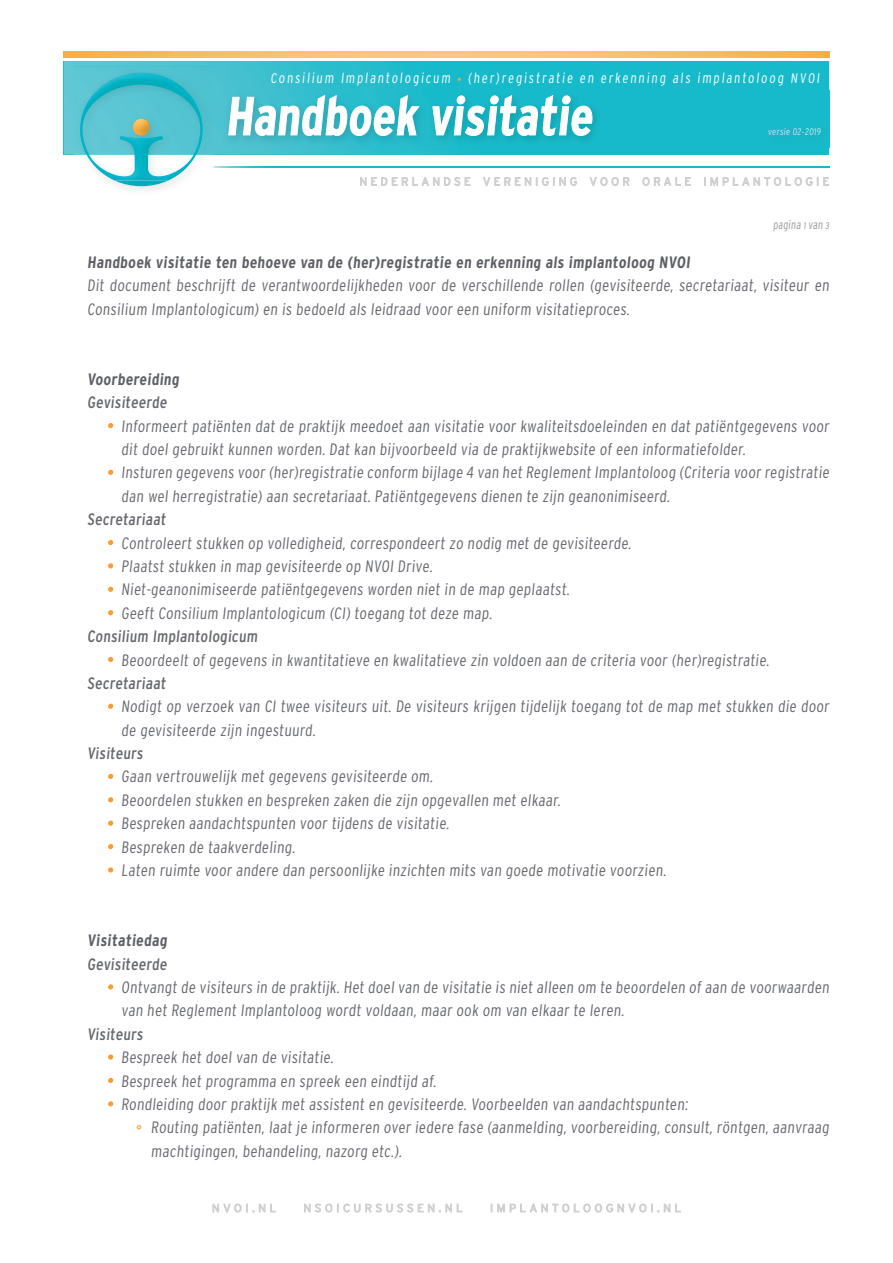
<style>
.page{position:relative;width:893px;height:1263px;background:#fff}
.page>*{position:absolute;margin:0;border:0;box-sizing:border-box;transform-origin:0 0}
.t1{font:700 condensed 53.85px "Interstate";color:#fff;scale:.95 1}
.t2{font:300 condensed 16.5px/23.4px "Interstate";letter-spacing:.02em;color:#66686e}
.t3{font:700 condensed 16.5px "Interstate";color:#5e6066}
.t4{font:condensed 16.5px "Interstate";color:#66686e}
.t5{font:300 condensed 14.55px "Interstate";color:#fff;scale:.95 1}
.t6{font:300 condensed 12.3px "Interstate";color:#939598;scale:.89 1}
.t7{font:300 condensed 9.6px "Interstate";color:#cdeaef}
.s1{font-size:13.95px}
.s2{font-weight:900;font-size:15.45px;color:#faa836}
.s3{font-size:9.6px}
.s4{color:#f89d33}
.s5{font-weight:400}
.s6{font-weight:400;font-size:19.5px;color:#faa634}
</style>
<div class="page">
<svg style="left:64px;top:51px;width:765px;height:7px;background:#fcbd6a"></svg>
<svg style="left:64px;top:61px;width:765px;height:94px;background:#25bccc"></svg>
<img style="left:74px;top:67px;width:139px;height:123px">
<img style="left:114px;top:73px;width:55px;height:6px">
<img style="left:115px;top:181px;width:53px;height:5px">
<img style="left:86px;top:155px;width:110px;height:26px">
<img style="left:80px;top:79px;width:123px;height:76px">
<img style="left:133px;top:119px;width:17px;height:17px;border-radius:9px">
<svg style="left:213px;top:167px;width:616px;height:1px"></svg>
<svg style="left:360px;top:177px;width:110px;height:9px"></svg>
<svg style="left:483px;top:177px;width:71px;height:9px"></svg>
<svg style="left:560px;top:177px;width:17px;height:9px"></svg>
<svg style="left:590px;top:177px;width:39px;height:9px"></svg>
<svg style="left:643px;top:177px;width:48px;height:9px"></svg>
<svg style="left:711px;top:177px;width:118px;height:9px"></svg>
<img style="left:223px;top:91px;width:607px;height:56px">
<svg style="left:228px;top:94px;width:192px;height:42px;background:#4fbdca"></svg>
<svg style="left:432px;top:94px;width:161px;height:42px;background:#37bac8"></svg>
<svg style="left:213px;top:1204px;width:34px;height:8px"></svg>
<svg style="left:253px;top:1204px;width:23px;height:8px"></svg>
<svg style="left:304px;top:1204px;width:56px;height:8px"></svg>
<svg style="left:366px;top:1204px;width:96px;height:8px"></svg>
<svg style="left:491px;top:1204px;width:161px;height:9px"></svg>
<svg style="left:658px;top:1204px;width:22px;height:8px"></svg>
<svg style="left:108px;top:423px;width:5px;height:5px"></svg>
<svg style="left:108px;top:470px;width:5px;height:5px"></svg>
<svg style="left:108px;top:540px;width:5px;height:5px"></svg>
<svg style="left:108px;top:563px;width:5px;height:5px"></svg>
<svg style="left:108px;top:587px;width:5px;height:5px"></svg>
<svg style="left:108px;top:610px;width:5px;height:5px"></svg>
<svg style="left:108px;top:657px;width:5px;height:5px"></svg>
<svg style="left:108px;top:704px;width:5px;height:5px"></svg>
<svg style="left:108px;top:774px;width:5px;height:5px"></svg>
<svg style="left:108px;top:797px;width:5px;height:5px"></svg>
<svg style="left:108px;top:821px;width:5px;height:5px"></svg>
<svg style="left:108px;top:844px;width:5px;height:5px"></svg>
<svg style="left:108px;top:867px;width:5px;height:5px"></svg>
<svg style="left:108px;top:984px;width:5px;height:5px"></svg>
<svg style="left:108px;top:1054px;width:5px;height:6px"></svg>
<svg style="left:108px;top:1078px;width:5px;height:5px"></svg>
<svg style="left:108px;top:1101px;width:5px;height:5px"></svg>
<p class="t5" style="left:270px;top:70px;width:581px"><span class="s1">C</span>onsilium Implantologicum <span class="s2">·</span> (her)registratie en erkenning als implantoloog <span class="s1">NVOI</span></p>
<h1 class="t1" style="left:225px;top:86px;width:394px">Handboek visitatie</h1>
<p class="t7" style="left:768px;top:126px;width:56px">versie 02-2019</p>
<p class="t6" style="left:773px;top:218px;width:66px">pagina <span class="s3">1</span> van <span class="s3">3</span></p>
<p class="t3" style="left:87px;top:253px;width:606px">Handboek visitatie ten behoeve van de (her)registratie en erkenning als implantoloog NVOI</p>
<p class="t2" style="left:87px;top:274px;width:745px">Dit document beschrijft de verantwoordelijkheden voor de verschillende rollen (gevisiteerde, secretariaat, visiteur en<br>Consilium Implantologicum) en is bedoeld als leidraad voor een uniform visitatieproces.</p>
<p class="t3" style="left:87px;top:370px;width:95px">Voorbereiding</p>
<p class="t4" style="left:87px;top:393px;width:83px">Gevisiteerde</p>
<p class="t2" style="left:121px;top:414px;width:711px;text-indent:-14px"><span class="s4">•</span> Informeert patiënten dat de praktijk meedoet aan visitatie voor kwaliteitsdoeleinden en dat patiëntgegevens voor dit doel gebruikt kunnen worden. Dat kan bijvoorbeeld via de praktijkwebsite of een informatiefolder.</p>
<p class="t2" style="left:121px;top:461px;width:711px;text-indent:-14px"><span class="s4">•</span> Insturen gegevens voor (her)registratie conform bijlage 4 van het Reglement Implantoloog (Criteria voor registratie dan wel herregistratie) aan secretariaat. Patiëntgegevens dienen te zijn geanonimiseerd.</p>
<p class="t4" style="left:87px;top:510px;width:82px">Secretariaat</p>
<p class="t2" style="left:107px;top:531px;width:527px"><span class="s4">•</span> Controleert stukken op volledigheid, correspondeert zo nodig met de gevisiteerde.</p>
<p class="t2" style="left:107px;top:554px;width:328px"><span class="s4">•</span> Plaatst stukken in map gevisiteerde op NVOI Drive.</p>
<p class="t2" style="left:107px;top:578px;width:466px"><span class="s4">•</span> Niet-geanonimiseerde patiëntgegevens worden niet in de map geplaatst.</p>
<p class="t2" style="left:87px;top:601px;width:408px;text-indent:20px"><span class="s4">•</span> Geeft Consilium Implantologicum (CI) toegang tot deze map.<br><span class="s5">Consilium Implantologicum</span></p>
<p class="t2" style="left:87px;top:648px;width:685px;text-indent:20px"><span class="s4">•</span> Beoordeelt of gegevens in kwantitatieve en kwalitatieve zin voldoen aan de criteria voor (her)registratie.<br><span class="s5">Secretariaat</span></p>
<p class="t2" style="left:121px;top:695px;width:711px;text-indent:-14px"><span class="s4">•</span> Nodigt op verzoek van CI twee visiteurs uit. De visiteurs krijgen tijdelijk toegang tot de map met stukken die door de gevisiteerde zijn ingestuurd.</p>
<p class="t4" style="left:87px;top:744px;width:59px">Visiteurs</p>
<p class="t2" style="left:107px;top:765px;width:329px"><span class="s4">•</span> Gaan vertrouwelijk met gegevens gevisiteerde om.</p>
<p class="t2" style="left:107px;top:788px;width:456px"><span class="s4">•</span> Beoordelen stukken en bespreken zaken die zijn opgevallen met elkaar.</p>
<p class="t2" style="left:107px;top:811px;width:345px"><span class="s4">•</span> Bespreken aandachtspunten voor tijdens de visitatie.</p>
<p class="t2" style="left:107px;top:835px;width:191px"><span class="s4">•</span> Bespreken de taakverdeling.</p>
<p class="t2" style="left:107px;top:858px;width:562px"><span class="s4">•</span> Laten ruimte voor andere dan persoonlijke inzichten mits van goede motivatie voorzien.</p>
<p class="t3" style="left:87px;top:931px;width:83px">Visitatiedag</p>
<p class="t4" style="left:87px;top:954px;width:83px">Gevisiteerde</p>
<p class="t2" style="left:121px;top:975px;width:711px;text-indent:-14px"><span class="s4">•</span> Ontvangt de visiteurs in de praktijk. Het doel van de visitatie is niet alleen om te beoordelen of aan de voorwaarden van het Reglement Implantoloog wordt voldaan, maar ook om van elkaar te leren.</p>
<p class="t4" style="left:87px;top:1025px;width:59px">Visiteurs</p>
<p class="t2" style="left:107px;top:1045px;width:229px"><span class="s4">•</span> Bespreek het doel van de visitatie.</p>
<p class="t2" style="left:107px;top:1069px;width:332px"><span class="s4">•</span> Bespreek het programma en spreek een eindtijd af.</p>
<p class="t2" style="left:107px;top:1092px;width:584px"><span class="s4">•</span> Rondleiding door praktijk met assistent en gevisiteerde. Voorbeelden van aandachtspunten:</p>
<p class="t2" style="left:134px;top:1116px;width:699px"><span class="s6">˚</span> Routing patiënten, laat je informeren over iedere fase (aanmelding, voorbereiding, consult, röntgen, aanvraag</p>
<p class="t2" style="left:151px;top:1139px;width:254px">machtigingen, behandeling, nazorg etc.).</p>
</div>
